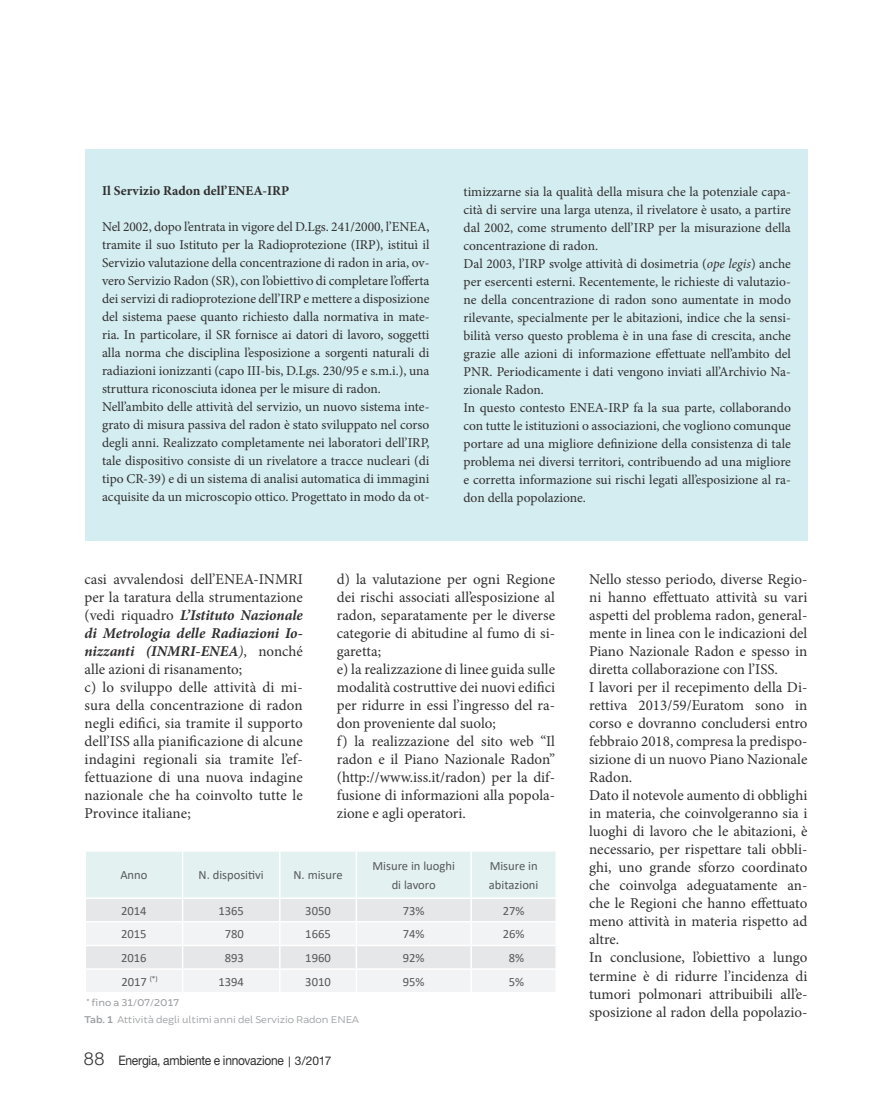
<style>
.page{position:relative;width:893px;height:1106px;background:#fff}
.page>*{position:absolute;margin:0;border:0;box-sizing:border-box;transform-origin:0 0}
.t1{font:15px/18px "Minion Pro";color:#312f30}
.t2{font:13.5px/18px "Minion Pro";letter-spacing:-.005em;color:#312f30}
.t3{font:700 13.5px "Minion Pro";color:#312f30}
.t4{font:13.05px "Helvetica Neue LT Std";letter-spacing:-.02em;color:#312f30;scale:.92 1}
.t5{font:12.6px/18.8px "Calibri";color:#57585a;text-align:center}
.t6{font:10.5px/16.5px "Brocha";color:#9d9fa2}
.s1{font-style:italic}
.s2{font-weight:700;font-style:italic}
.s3{font-style:inherit}
.s4{font-weight:600}
.s5{font-family:"Helvetica Neue";font-weight:300;font-size:18px}
.s6{font-family:"Calibri";font-size:12px}
.s7{font-size:12px}
</style>
<div class="page">
<div style="left:85px;top:149px;width:723px;height:391px;background:#d4edf0"></div>
<svg style="left:86px;top:852px;width:470px;height:140px"></svg>
<hr style="left:471px;top:968px;width:86px;height:1px;background:#fff">
<hr style="left:470px;top:969px;width:2px;height:23px;background:#fff">
<hr style="left:555px;top:969px;width:2px;height:23px;background:#fff">
<p class="t3" style="left:102px;top:181px;width:189px">Il Servizio Radon dell’ENEA-IRP</p>
<p class="t2" style="left:102px;top:218px;width:329px">Nel 2002, dopo l’entrata in vigore del D.Lgs. 241/2000, l’ENEA, tramite il suo Istituto per la Radioprotezione (IRP), istituì il Servizio valutazione della concentrazione di radon in aria, ov&shy;vero Servizio Radon (SR), con l’obiettivo di completare l’offerta dei servizi di radioprotezione dell’IRP e mettere a disposizione del sistema paese quanto richiesto dalla normativa in mate&shy;ria. In particolare, il SR fornisce ai datori di lavoro, soggetti alla norma che disciplina l’esposizione a sorgenti naturali di radiazioni ionizzanti (capo III-bis, D.Lgs. 230/95 e s.m.i.), una struttura riconosciuta idonea per le misure di radon.<br>Nell’ambito delle attività del servizio, un nuovo sistema inte&shy;grato di misura passiva del radon è stato sviluppato nel corso degli anni. Realizzato completamente nei laboratori dell’IRP, tale dispositivo consiste di un rivelatore a tracce nucleari (di tipo CR-39) e di un sistema di analisi automatica di immagini acquisite da un microscopio ottico. Progettato in modo da ot-</p>
<p class="t2" style="left:463px;top:182px;width:329px">timizzarne sia la qualità della misura che la potenziale capa&shy;cità di servire una larga utenza, il rivelatore è usato, a partire dal 2002, come strumento dell’IRP per la misurazione della concentrazione di radon.<br>Dal 2003, l’IRP svolge attività di dosimetria (<span class="s1">ope legis</span>) anche per esercenti esterni. Recentemente, le richieste di valutazio&shy;ne della concentrazione di radon sono aumentate in modo rilevante, specialmente per le abitazioni, indice che la sensi&shy;bilità verso questo problema è in una fase di crescita, anche grazie alle azioni di informazione effettuate nell’ambito del PNR. Periodicamente i dati vengono inviati all’Archivio Na&shy;zionale Radon.<br>In questo contesto ENEA-IRP fa la sua parte, collaborando con tutte le istituzioni o associazioni, che vogliono comunque portare ad una migliore definizione della consistenza di tale problema nei diversi territori, contribuendo ad una migliore e corretta informazione sui rischi legati all’esposizione al ra&shy;don della popolazione.</p>
<p class="t1" style="left:85px;top:570px;width:220px">casi avvalendosi dell’ENEA-INMRI per la taratura della strumentazione (vedi riquadro <span class="s2">L’Istituto Nazionale di Metrologia delle Radiazioni Io&shy;nizzanti (INMRI-ENEA</span><span class="s1">)</span>, nonché alle azioni di risanamento;<br>c) lo sviluppo delle attività di mi&shy;sura della concentrazione di radon negli edifici, sia tramite il supporto dell’ISS alla pianificazione di alcune indagini regionali sia tramite l’ef&shy;fettuazione di una nuova indagine nazionale che ha coinvolto tutte le Province italiane;</p>
<p class="t1" style="left:337px;top:570px;width:220px">d) la valutazione per ogni Regione dei rischi associati all’esposizione al radon, separatamente per le diverse categorie di abitudine al fumo di si&shy;garetta;<br>e) la realizzazione di linee guida sulle modalità costruttive dei nuovi edifici per ridurre in essi l’ingresso del ra&shy;don proveniente dal suolo;<br>f) la realizzazione del sito web “Il radon e il Piano Nazionale Radon” (http://www.iss.it/radon) per la dif&shy;fusione di informazioni alla popola&shy;zione e agli operatori.</p>
<p class="t1" style="left:589px;top:570px;width:220px">Nello stesso periodo, diverse Regio&shy;ni hanno effettuato attività su vari aspetti del problema radon, general&shy;mente in linea con le indicazioni del Piano Nazionale Radon e spesso in diretta collaborazione con l’ISS.<br>I lavori per il recepimento della Di&shy;rettiva 2013/59/Euratom sono in corso e dovranno concludersi entro febbraio 2018, compresa la predispo&shy;sizione di un nuovo Piano Nazionale Radon.<br>Dato il notevole aumento di obblighi in materia, che coinvolgeranno sia i luoghi di lavoro che le abitazioni, è necessario, per rispettare tali obbli&shy;ghi, uno grande sforzo coordinato che coinvolga adeguatamente an&shy;che le Regioni che hanno effettuato meno attività in materia rispetto ad altre.<br>In conclusione, l’obiettivo a lungo termine è di ridurre l’incidenza di tumori polmonari attribuibili all’e&shy;sposizione al radon della popolazio-</p>
<p class="t5" style="left:120px;top:865px;width:29px">Anno</p>
<p class="t5" style="left:199px;top:865px;width:67px">N. dispositivi</p>
<p class="t5" style="left:293px;top:865px;width:51px">N. misure</p>
<p class="t5" style="left:373px;top:856px;width:84px">Misure in luoghi di lavoro</p>
<p class="t5" style="left:489px;top:856px;width:51px;text-align:left">Misure in abitazioni</p>
<p class="t5" style="left:121px;top:900px;width:27px">2014</p>
<p class="t5" style="left:218px;top:900px;width:27px">1365</p>
<p class="t5" style="left:305px;top:900px;width:27px">3050</p>
<p class="t5" style="left:403px;top:900px;width:23px">73%</p>
<p class="t5" style="left:503px;top:900px;width:23px">27%</p>
<p class="t5" style="left:121px;top:924px;width:27px">2015</p>
<p class="t5" style="left:225px;top:924px;width:21px">780</p>
<p class="t5" style="left:305px;top:924px;width:27px">1665</p>
<p class="t5" style="left:403px;top:924px;width:23px">74%</p>
<p class="t5" style="left:503px;top:924px;width:23px">26%</p>
<p class="t5" style="left:121px;top:948px;width:27px">2016</p>
<p class="t5" style="left:225px;top:948px;width:21px">893</p>
<p class="t5" style="left:305px;top:948px;width:27px">1960</p>
<p class="t5" style="left:403px;top:948px;width:23px">92%</p>
<p class="t5" style="left:509px;top:948px;width:17px">8%</p>
<p class="t5" style="left:121px;top:971px;width:38px">2017 <sup>(*)</sup></p>
<p class="t5" style="left:218px;top:971px;width:27px">1394</p>
<p class="t5" style="left:305px;top:971px;width:27px">3010</p>
<p class="t5" style="left:403px;top:971px;width:23px">95%</p>
<p class="t5" style="left:509px;top:971px;width:17px">5%</p>
<p class="t6" style="left:85px;top:994px;width:276px"><span class="s3">* fino a 31/07/2017<br></span><span class="s4">Tab. 1</span> Attività degli ultimi anni del Servizio Radon ENEA</p>
<p class="t4" style="left:84px;top:1052px;width:271px"><span class="s5">88</span> Energia, ambiente e innovazione <span class="s6">|</span> <span class="s7">3/2017</span></p>
</div>
